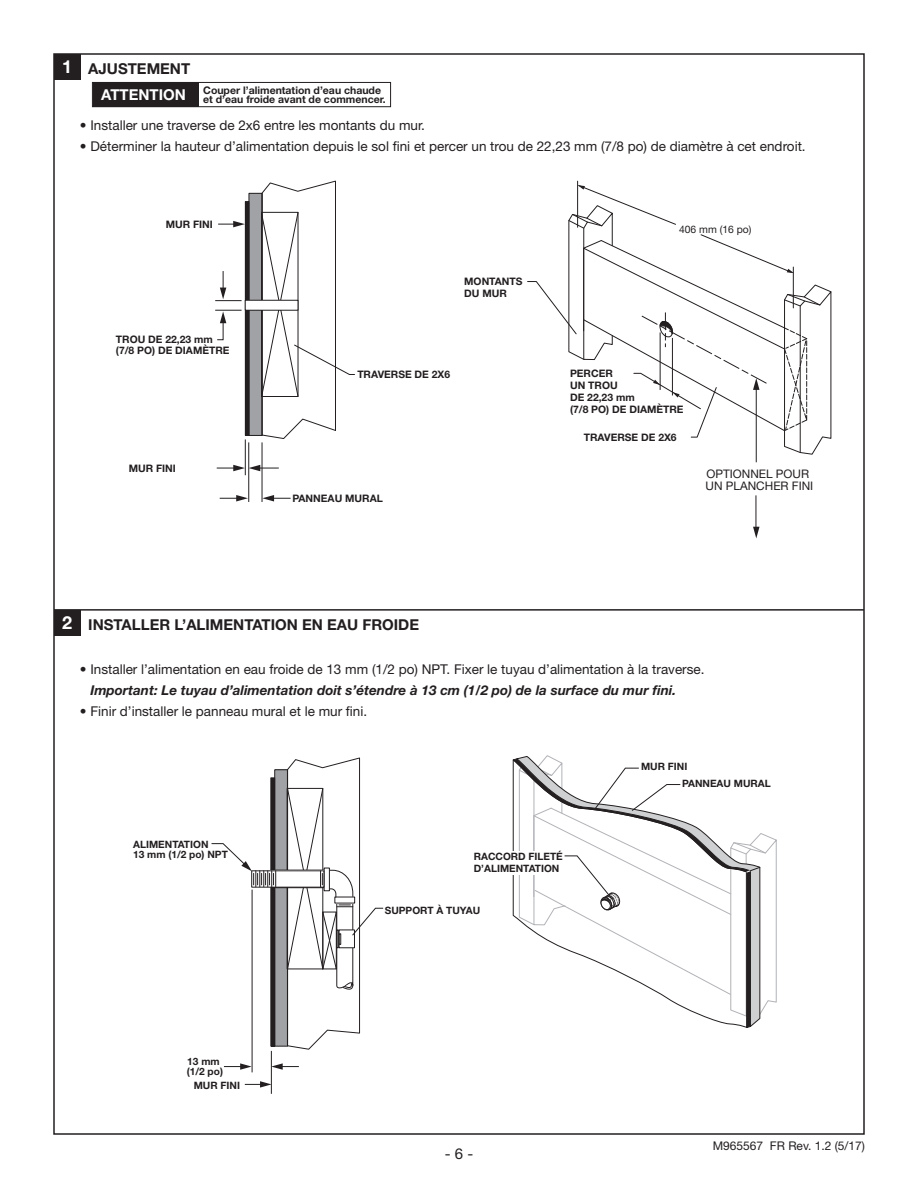
<style>
.page{position:relative;width:918px;height:1188px;background:#fff}
.page>*{position:absolute;margin:0;border:0;box-sizing:border-box;transform-origin:0 0}
.t1{font:700 18px "Helvetica Neue LT Std";color:#fff}
._10pt_Heads_-_Bold{font:700 15px "Helvetica Neue LT Std";color:#231f20}
.t2{font:700 15px "Helvetica Neue LT Std";color:#fff}
.t3{font:15px "Helvetica Neue LT Std";color:#231f20}
._9pt_text{font:13.5px/21px "Helvetica Neue LT Std";color:#231f20}
.t4{font:12px "Helvetica Neue LT Std";color:#231f20}
.t5{font:11.85px/11.9px "Helvetica Neue LT Std";color:#231f20}
.t6{font:700 10.5px/9px "Helvetica Neue LT Std";color:#231f20}
.t7{font:700 10.35px/11.9px "Helvetica Neue LT Std";color:#231f20}
.t8{font:10.35px "Helvetica Neue LT Std";color:#231f20}
.t9{font:700 10.2px/10.2px "Helvetica Neue LT Std";color:#231f20}
.s1{font-weight:700;font-style:italic}
</style>
<div class="page">
<div style="left:54px;top:54px;width:26px;height:26px;background:#231f20"></div>
<div style="left:54px;top:610px;width:26px;height:26px;background:#231f20"></div>
<hr style="left:54px;top:609px;width:810px;height:2px;background:#231f20">
<div style="left:249px;top:193px;width:13px;height:242px;background:#a0a2a5"></div>
<div style="left:249px;top:193px;width:13px;height:243px;border:1px solid #231f20"></div>
<div style="left:245px;top:201px;width:4px;height:235px;border:1px solid #231f20"></div>
<hr style="left:248px;top:442px;width:1px;height:60px;background:#231f20">
<hr style="left:262px;top:442px;width:1px;height:60px;background:#231f20">
<svg style="left:261px;top:180px;width:94px;height:259px"></svg>
<svg style="left:218px;top:221px;width:27px;height:6px"></svg>
<svg style="left:220px;top:495px;width:28px;height:6px"></svg>
<svg style="left:262px;top:495px;width:29px;height:6px"></svg>
<svg style="left:215px;top:271px;width:27px;height:30px"></svg>
<svg style="left:217px;top:465px;width:62px;height:6px"></svg>
<hr style="left:245px;top:439px;width:1px;height:36px;background:#231f20">
<div style="left:245px;top:300px;width:53px;height:10px;background:#fff"></div>
<div style="left:245px;top:300px;width:53px;height:11px;border:1px solid #231f20"></div>
<svg style="left:215px;top:310px;width:27px;height:30px"></svg>
<svg style="left:753px;top:527px;width:7px;height:11px"></svg>
<hr style="left:756px;top:495px;width:1px;height:34px;background:#231f20">
<hr style="left:756px;top:386px;width:1px;height:76px;background:#231f20">
<hr style="left:577px;top:181px;width:1px;height:46px;background:#231f20">
<svg style="left:527px;top:185px;width:305px;height:270px"></svg>
<div style="left:275px;top:770px;width:13px;height:276px;background:#a0a2a5"></div>
<hr style="left:271px;top:778px;width:4px;height:268px;background:#231f20">
<div style="left:270px;top:777px;width:5px;height:270px;border:1px solid #231f20"></div>
<hr style="left:252px;top:890px;width:1px;height:182px;background:#231f20">
<div style="left:252px;top:871px;width:72px;height:16px;background:#fff"></div>
<div style="left:251px;top:870px;width:73px;height:18px;border:1px solid #231f20"></div>
<svg style="left:245px;top:1081px;width:26px;height:7px"></svg>
<svg style="left:224px;top:1063px;width:28px;height:7px"></svg>
<svg style="left:272px;top:1063px;width:27px;height:7px"></svg>
<svg style="left:211px;top:843px;width:65px;height:44px"></svg>
<hr style="left:271px;top:1051px;width:1px;height:43px;background:#231f20">
<svg style="left:518px;top:755px;width:259px;height:263px"></svg>
<svg style="left:287px;top:757px;width:97px;height:293px"></svg>
<div style="left:92px;top:82px;width:299px;height:25px;border:1px solid #231f20"></div>
<div style="left:93px;top:82px;width:106px;height:25px;background:#231f20"></div>
<p class="t1" style="left:62px;top:55px;width:12px">1</p>
<p class="_10pt_Heads_-_Bold" style="left:88px;top:59px;width:103px">AJUSTEMENT</p>
<p class="t2" style="left:101px;top:86px;width:86px">ATTENTION</p>
<p class="t6" style="left:203px;top:85px;width:184px">Couper l’alimentation d’eau chaude et d’eau froide avant de commencer.</p>
<p class="_9pt_text" style="left:80px;top:114px;width:347px">• Installer une traverse de 2x6 entre les montants du mur.</p>
<p class="_9pt_text" style="left:80px;top:135px;width:727px">• Déterminer la hauteur d’alimentation depuis le sol fini et percer un trou de 22,23 mm (7/8 po) de diamètre à cet endroit.</p>
<p class="t7" style="left:166px;top:219px;width:49px">MUR FINI</p>
<p class="t7" style="left:116px;top:333px;width:115px">TROU DE 22,23 mm (7/8 PO) DE DIAMÈTRE</p>
<p class="t7" style="left:129px;top:462px;width:49px">MUR FINI</p>
<p class="t7" style="left:464px;top:275px;width:60px">MONTANTS<br>DU MUR</p>
<p class="t7" style="left:357px;top:368px;width:94px">TRAVERSE DE 2X6</p>
<p class="t7" style="left:292px;top:492px;width:92px">PANNEAU MURAL</p>
<p class="t8" style="left:679px;top:224px;width:74px">406 mm (16 po)</p>
<p class="t7" style="left:570px;top:367px;width:115px">PERCER<br>UN TROU<br>DE 22,23 mm<br>(7/8 PO) DE DIAMÈTRE</p>
<p class="t7" style="left:584px;top:431px;width:94px">TRAVERSE DE 2X6</p>
<p class="t5" style="left:706px;top:467px;width:109px">OPTIONNEL POUR<br>UN PLANCHER FINI</p>
<p class="t1" style="left:62px;top:611px;width:12px">2</p>
<p class="_10pt_Heads_-_Bold" style="left:88px;top:615px;width:332px">INSTALLER L’ALIMENTATION EN EAU FROIDE</p>
<p class="_9pt_text" style="left:90px;top:658px;width:616px;text-indent:-11px">• Installer l’alimentation en eau froide de 13 mm (1/2 po) NPT. Fixer le tuyau d’alimentation à la traverse.<br><span class="s1">Important: Le tuyau d’alimentation doit s’étendre à 13 cm (1/2 po) de la surface du mur fini.</span></p>
<p class="_9pt_text" style="left:80px;top:700px;width:289px">• Finir d’installer le panneau mural et le mur fini.</p>
<p class="t9" style="left:641px;top:761px;width:48px">MUR FINI</p>
<p class="t9" style="left:682px;top:778px;width:90px">PANNEAU MURAL</p>
<p class="t9" style="left:133px;top:839px;width:96px">ALIMENTATION<br>13 mm (1/2 po) NPT</p>
<p class="t9" style="left:474px;top:851px;width:91px;line-height:11.6px">RACCORD FILETÉ<br>D’ALIMENTATION</p>
<p class="t9" style="left:385px;top:905px;width:97px">SUPPORT À TUYAU</p>
<p class="t9" style="left:187px;top:1056px;width:38px">13 mm (1/2 po)</p>
<p class="t9" style="left:194px;top:1080px;width:48px">MUR FINI</p>
<p class="t3" style="left:445px;top:1145px;width:30px">- 6 -</p>
<p class="t4" style="left:713px;top:1139px;width:154px">M965567 FR Rev. 1.2 (5/17)</p>
</div>
